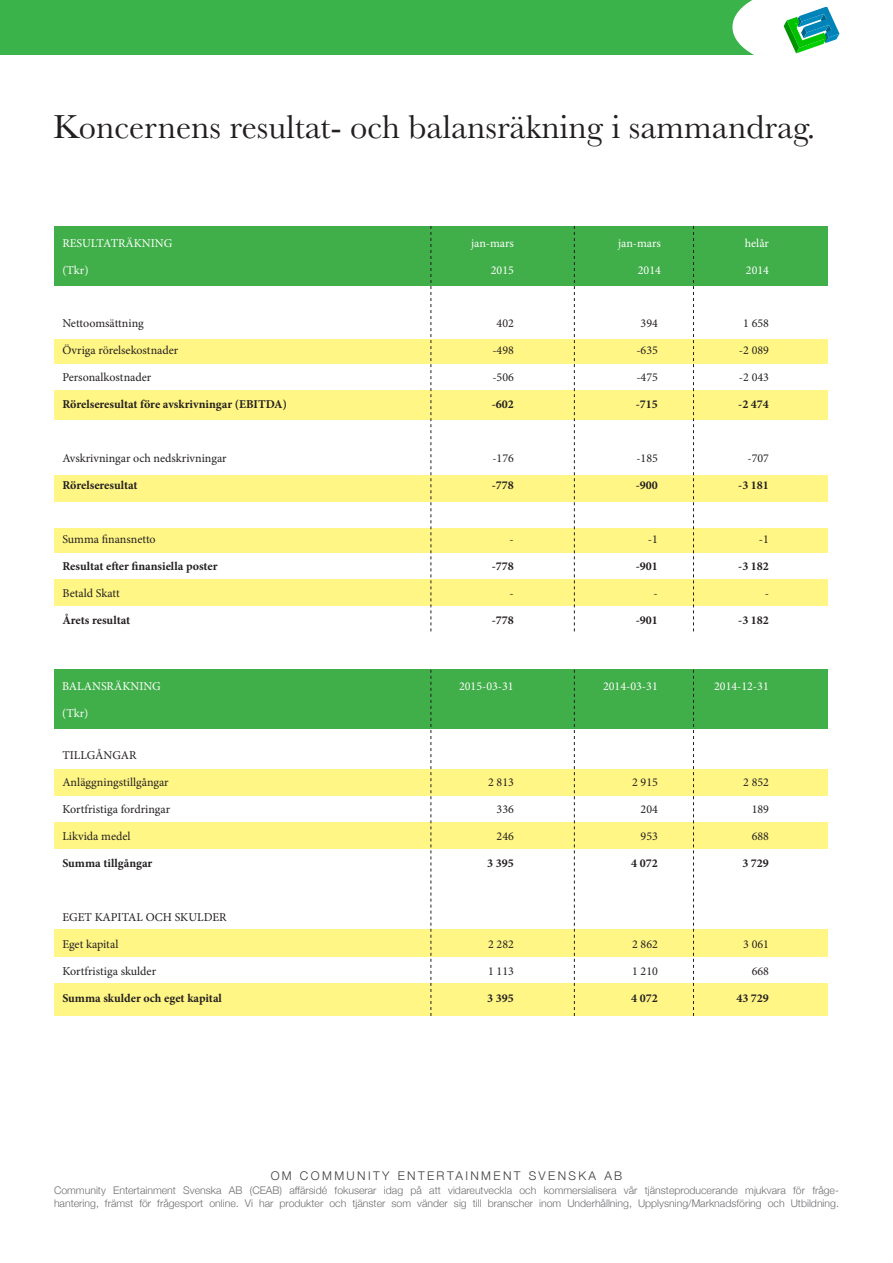
<style>
.page{position:relative;width:893px;height:1263px;background:#fff}
.page>*{position:absolute;margin:0;border:0;box-sizing:border-box;transform-origin:0 0}
.t1{font:34.5px "Baskerville";color:#231f20}
.t2{font:12px "Minion Pro";color:#231f20}
.t3{font:700 12px "Minion Pro";color:#231f20}
.t4{font:12px "Minion Pro";color:#fff}
.t5{font:300 12px "Helvetica Neue";letter-spacing:.2em;color:#3e3e3f}
.t6{font:300 10.5px/13.5px "Helvetica Neue";color:#6c6d70}
</style>
<div class="page">
<div style="left:0;top:0;width:893px;height:54px;background:#3bb34b"></div>
<svg style="left:732px;top:0;width:123px;height:55px;background:#bce4d3"></svg>
<div style="left:855px;top:0;width:38px;height:89px;background:#fff"></div>
<div style="left:54px;top:249px;width:773px;height:790px;background:#fff685"></div>
<div style="left:35px;top:285px;width:808px;height:53px;background:#fff"></div>
<div style="left:35px;top:606px;width:808px;height:163px;background:#fff"></div>
<div style="left:35px;top:420px;width:808px;height:54px;background:#fff"></div>
<div style="left:35px;top:502px;width:808px;height:25px;background:#fff"></div>
<div style="left:35px;top:553px;width:808px;height:25px;background:#fff"></div>
<div style="left:35px;top:796px;width:808px;height:26px;background:#fff"></div>
<div style="left:35px;top:957px;width:808px;height:25px;background:#fff"></div>
<div style="left:35px;top:849px;width:808px;height:80px;background:#fff"></div>
<div style="left:35px;top:364px;width:808px;height:26px;background:#fff"></div>
<div style="left:35px;top:1016px;width:808px;height:23px;background:#fff"></div>
<div style="left:54px;top:226px;width:773px;height:59px;background:#40ae49"></div>
<div style="left:54px;top:670px;width:773px;height:59px;background:#40ae49"></div>
<svg style="left:431px;top:226px;width:1px;height:405px"></svg>
<svg style="left:431px;top:670px;width:1px;height:346px"></svg>
<svg style="left:574px;top:226px;width:1px;height:405px"></svg>
<svg style="left:574px;top:670px;width:1px;height:346px"></svg>
<svg style="left:693px;top:226px;width:1px;height:405px"></svg>
<svg style="left:693px;top:670px;width:1px;height:346px"></svg>
<p class="t1" style="left:53px;top:105px;width:764px">Koncernens resultat- och balansräkning i sammandrag.</p>
<p class="t4" style="left:62px;top:235px;width:111px">RESULTATRÄKNING</p>
<p class="t4" style="left:471px;top:235px;width:44px">jan-mars</p>
<p class="t4" style="left:618px;top:235px;width:44px">jan-mars</p>
<p class="t4" style="left:745px;top:235px;width:26px">helår</p>
<p class="t4" style="left:62px;top:262px;width:28px">(Tkr)</p>
<p class="t4" style="left:491px;top:262px;width:25px">2015</p>
<p class="t4" style="left:638px;top:262px;width:25px">2014</p>
<p class="t4" style="left:746px;top:262px;width:25px">2014</p>
<p class="t2" style="left:62px;top:315px;width:83px">Nettoomsättning</p>
<p class="t2" style="left:497px;top:315px;width:19px">402</p>
<p class="t2" style="left:641px;top:315px;width:19px">394</p>
<p class="t2" style="left:743px;top:315px;width:27px">1 658</p>
<p class="t2" style="left:62px;top:342px;width:117px">Övriga rörelsekostnader</p>
<p class="t2" style="left:492px;top:342px;width:23px">-498</p>
<p class="t2" style="left:636px;top:342px;width:23px">-635</p>
<p class="t2" style="left:739px;top:342px;width:32px">-2 089</p>
<p class="t2" style="left:62px;top:369px;width:90px">Personalkostnader</p>
<p class="t2" style="left:492px;top:369px;width:23px">-506</p>
<p class="t2" style="left:636px;top:369px;width:23px">-475</p>
<p class="t2" style="left:739px;top:369px;width:32px">-2 043</p>
<p class="t3" style="left:62px;top:395px;width:226px">Rörelseresultat före avskrivningar (EBITDA)</p>
<p class="t3" style="left:492px;top:395px;width:24px">-602</p>
<p class="t3" style="left:636px;top:395px;width:24px">-715</p>
<p class="t3" style="left:738px;top:395px;width:32px">-2 474</p>
<p class="t2" style="left:62px;top:450px;width:166px">Avskrivningar och nedskrivningar</p>
<p class="t2" style="left:492px;top:450px;width:23px">-176</p>
<p class="t2" style="left:636px;top:450px;width:23px">-185</p>
<p class="t2" style="left:747px;top:450px;width:23px">-707</p>
<p class="t3" style="left:62px;top:476px;width:77px">Rörelseresultat</p>
<p class="t3" style="left:492px;top:476px;width:24px">-778</p>
<p class="t3" style="left:636px;top:476px;width:24px">-900</p>
<p class="t3" style="left:738px;top:476px;width:32px">-3 181</p>
<p class="t2" style="left:62px;top:531px;width:95px">Summa finansnetto</p>
<p class="t2" style="left:510px;top:531px;width:6px">-</p>
<p class="t2" style="left:648px;top:531px;width:12px">-1</p>
<p class="t2" style="left:759px;top:531px;width:12px">-1</p>
<p class="t3" style="left:62px;top:557px;width:157px">Resultat efter finansiella poster</p>
<p class="t3" style="left:492px;top:557px;width:24px">-778</p>
<p class="t3" style="left:636px;top:557px;width:24px">-901</p>
<p class="t3" style="left:738px;top:557px;width:32px">-3 182</p>
<p class="t2" style="left:62px;top:585px;width:59px">Betald Skatt</p>
<p class="t2" style="left:510px;top:585px;width:6px">-</p>
<p class="t2" style="left:654px;top:585px;width:6px">-</p>
<p class="t2" style="left:765px;top:585px;width:6px">-</p>
<p class="t3" style="left:62px;top:611px;width:69px">Årets resultat</p>
<p class="t3" style="left:492px;top:611px;width:24px">-778</p>
<p class="t3" style="left:636px;top:611px;width:24px">-901</p>
<p class="t3" style="left:738px;top:611px;width:32px">-3 182</p>
<p class="t4" style="left:62px;top:678px;width:100px">BALANSRÄKNING</p>
<p class="t4" style="left:459px;top:678px;width:56px">2015-03-31</p>
<p class="t4" style="left:603px;top:678px;width:56px">2014-03-31</p>
<p class="t4" style="left:714px;top:678px;width:56px">2014-12-31</p>
<p class="t4" style="left:62px;top:705px;width:28px">(Tkr)</p>
<p class="t2" style="left:62px;top:747px;width:76px">TILLGÅNGAR</p>
<p class="t2" style="left:62px;top:774px;width:108px">Anläggningstillgångar</p>
<p class="t2" style="left:488px;top:774px;width:27px">2 813</p>
<p class="t2" style="left:632px;top:774px;width:27px">2 915</p>
<p class="t2" style="left:743px;top:774px;width:27px">2 852</p>
<p class="t2" style="left:62px;top:801px;width:109px">Kortfristiga fordringar</p>
<p class="t2" style="left:497px;top:801px;width:19px">336</p>
<p class="t2" style="left:641px;top:801px;width:19px">204</p>
<p class="t2" style="left:752px;top:801px;width:19px">189</p>
<p class="t2" style="left:62px;top:828px;width:70px">Likvida medel</p>
<p class="t2" style="left:497px;top:828px;width:19px">246</p>
<p class="t2" style="left:641px;top:828px;width:19px">953</p>
<p class="t2" style="left:752px;top:828px;width:19px">688</p>
<p class="t3" style="left:62px;top:854px;width:91px">Summa tillgångar</p>
<p class="t3" style="left:487px;top:854px;width:28px">3 395</p>
<p class="t3" style="left:631px;top:854px;width:28px">4 072</p>
<p class="t3" style="left:742px;top:854px;width:28px">3 729</p>
<p class="t2" style="left:62px;top:909px;width:166px">EGET KAPITAL OCH SKULDER</p>
<p class="t2" style="left:62px;top:936px;width:58px">Eget kapital</p>
<p class="t2" style="left:488px;top:936px;width:27px">2 282</p>
<p class="t2" style="left:632px;top:936px;width:27px">2 862</p>
<p class="t2" style="left:743px;top:936px;width:27px">3 061</p>
<p class="t2" style="left:62px;top:963px;width:95px">Kortfristiga skulder</p>
<p class="t2" style="left:488px;top:963px;width:27px">1 113</p>
<p class="t2" style="left:632px;top:963px;width:27px">1 210</p>
<p class="t2" style="left:752px;top:963px;width:19px">668</p>
<p class="t3" style="left:62px;top:989px;width:161px">Summa skulder och eget kapital</p>
<p class="t3" style="left:487px;top:989px;width:28px">3 395</p>
<p class="t3" style="left:631px;top:989px;width:28px">4 072</p>
<p class="t3" style="left:736px;top:989px;width:34px">43 729</p>
<p class="t5" style="left:271px;top:1166px;width:353px">OM COMMUNITY ENTERTAINMENT SVENSKA AB</p>
<p class="t6" style="left:54px;top:1182px;width:786px">Community Entertainment Svenska AB (CEAB) affärsidé fokuserar idag på att vidareutveckla och kommersialisera vår tjänsteproducerande mjukvara för fråge&shy;hantering, främst för frågesport online. Vi har produkter och tjänster som vänder sig till branscher inom Underhållning, Upplysning/Marknadsföring och Utbildning.</p>
</div>
